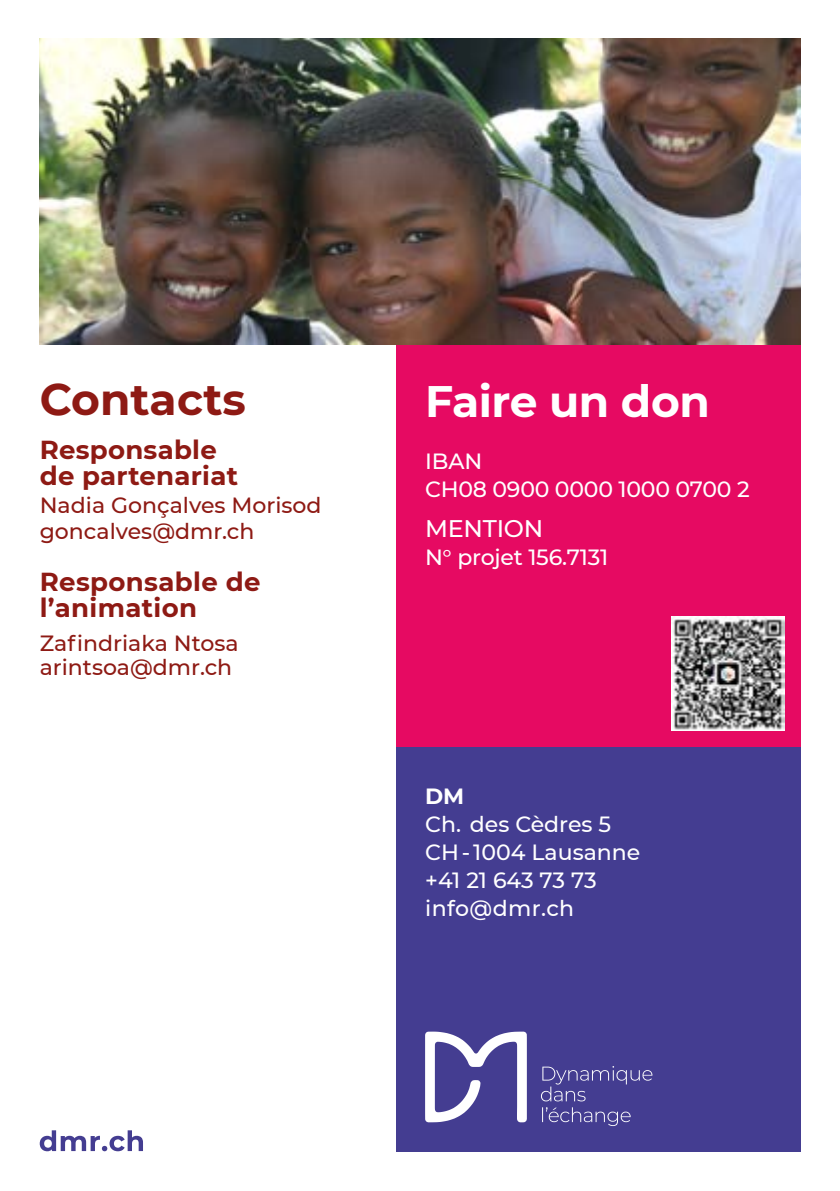
<style>
.page{position:relative;width:840px;height:1191px;background:#fff}
.page>*{position:absolute;margin:0;border:0;box-sizing:border-box;transform-origin:0 0}
.t1{font:700 44px "Montserrat";letter-spacing:-.01em;color:#fff}
.t2{font:700 44px "Montserrat";color:#8e1a14}
.t3{font:700 26px/26px "Montserrat";letter-spacing:.01em;color:#8e1a14}
.t4{font:500 24px "Montserrat";letter-spacing:-.01em;color:#fff}
.t5{font:500 22px/28px "Montserrat";letter-spacing:-.01em;color:#fff}
.t6{font:500 22px/26px "Montserrat";color:#8e1a14}
.t7{font:700 22px "Montserrat";color:#fff}
</style>
<div class="page">
<div style="left:395px;top:342px;width:404px;height:405px;background:#e60a62"></div>
<img style="left:671px;top:617px;width:113px;height:113px">
<div style="left:395px;top:747px;width:404px;height:404px;background:#443d91"></div>
<img style="left:40px;top:38px;width:759px;height:307px">
<svg style="left:425px;top:1031px;width:101px;height:91px"></svg>
<svg style="left:542px;top:1107px;width:88px;height:19px"></svg>
<svg style="left:541px;top:1066px;width:111px;height:35px"></svg>
<svg style="left:40px;top:1130px;width:103px;height:21px"></svg>
<h1 class="t2" style="left:40px;top:368px;width:208px">Contacts</h1>
<p class="t3" style="left:40px;top:436px;width:200px">Responsable de partenariat</p>
<p class="t6" style="left:40px;top:491px;width:283px">Nadia Gonçalves Morisod goncalves@dmr.ch</p>
<p class="t3" style="left:40px;top:568px;width:222px">Responsable de l’animation</p>
<p class="t6" style="left:40px;top:630px;width:200px;line-height:24px">Zafindriaka Ntosa arintsoa@dmr.ch</p>
<h1 class="t1" style="left:425px;top:370px;width:286px">Faire un don</h1>
<p class="t5" style="left:425px;top:446px;width:326px">IBAN<br>CH08 0900 0000 1000 0700 2</p>
<p class="t4" style="left:425px;top:512px;width:120px">MENTION</p>
<p class="t5" style="left:425px;top:542px;width:185px">N° projet 156.7131</p>
<p class="t7" style="left:425px;top:780px;width:41px">DM</p>
<p class="t5" style="left:425px;top:809px;width:217px">Ch. des Cèdres 5<br>CH - 1004 Lausanne +41 21 643 73 73 info@dmr.ch</p>
</div>
